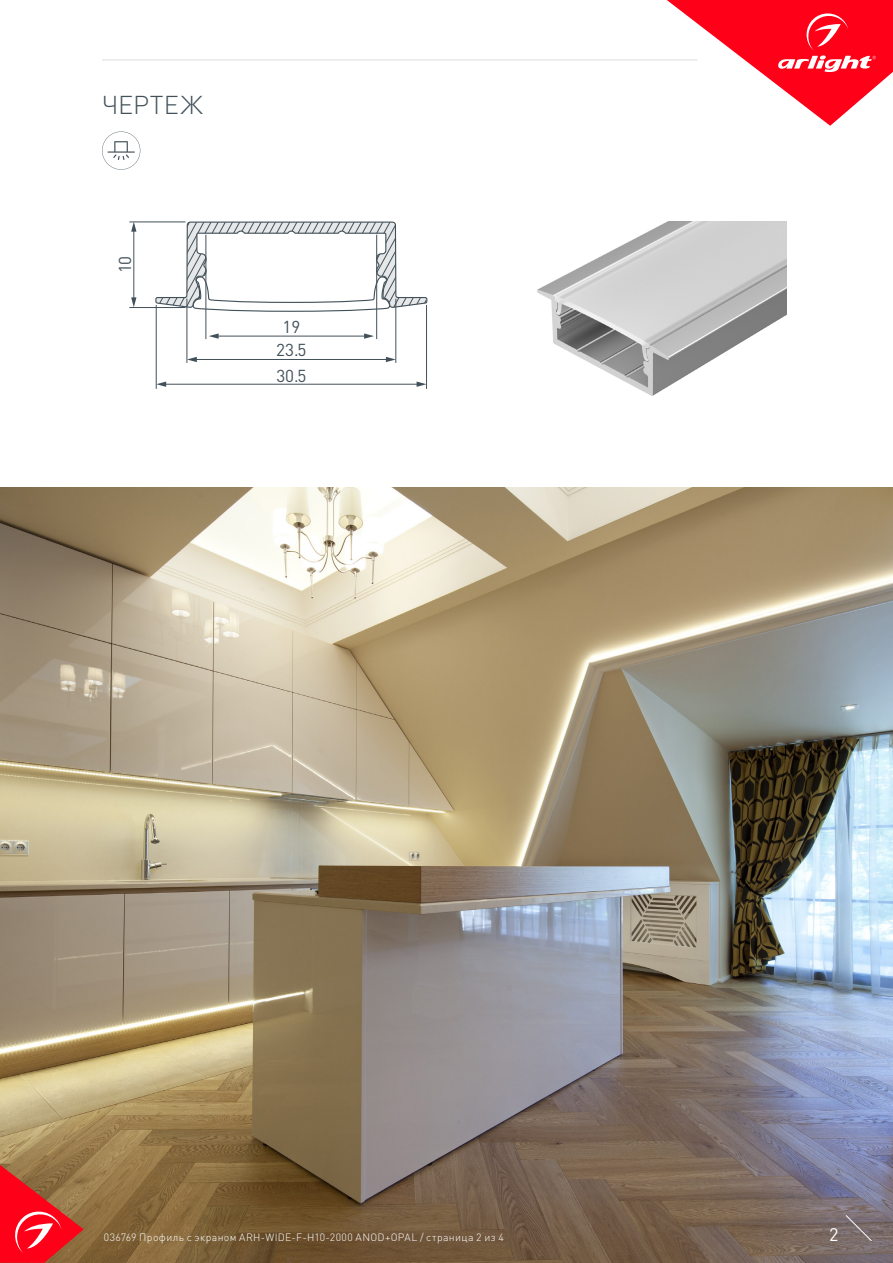
<style>
.page{position:relative;width:893px;height:1263px;background:#fff}
.page>*{position:absolute;margin:0;border:0;box-sizing:border-box;transform-origin:0 0}
.t1{font:300 25.5px "DIN Pro";letter-spacing:.01em;color:#425159}
.t2{font:18px "DIN Pro";color:#fff}
.t3{font:17.1px/25.5px "DIN Pro";color:#425159}
.t4{font:300 10.5px "DIN Pro";letter-spacing:.035em;color:#fff}
</style>
<div class="page">
<img style="left:0;top:487px;width:893px;height:776px">
<svg style="left:0;top:1165px;width:84px;height:98px;background:#d13a35"></svg>
<svg style="left:845px;top:1215px;width:27px;height:26px"></svg>
<svg style="left:667px;top:0;width:226px;height:126px"></svg>
<hr style="left:102px;top:60px;width:595px;height:1px;background:#dcdddf">
<img style="left:537px;top:222px;width:250px;height:174px">
<hr style="left:129px;top:222px;width:56px;height:1px;background:#425159">
<hr style="left:129px;top:307px;width:56px;height:1px;background:#425159">
<hr style="left:134px;top:230px;width:1px;height:69px;background:#425159">
<svg style="left:131px;top:222px;width:5px;height:10px"></svg>
<svg style="left:131px;top:297px;width:5px;height:10px"></svg>
<svg style="left:155px;top:221px;width:273px;height:91px"></svg>
<hr style="left:206px;top:235px;width:1px;height:104px;background:#425159">
<hr style="left:376px;top:235px;width:1px;height:104px;background:#425159">
<hr style="left:156px;top:305px;width:1px;height:84px;background:#425159">
<hr style="left:426px;top:305px;width:1px;height:84px;background:#425159">
<hr style="left:164px;top:384px;width:254px;height:1px;background:#425159">
<svg style="left:417px;top:382px;width:9px;height:5px"></svg>
<svg style="left:156px;top:382px;width:10px;height:5px"></svg>
<hr style="left:195px;top:359px;width:193px;height:1px;background:#425159">
<svg style="left:386px;top:357px;width:9px;height:5px"></svg>
<svg style="left:188px;top:357px;width:9px;height:5px"></svg>
<hr style="left:217px;top:336px;width:149px;height:1px;background:#425159">
<svg style="left:364px;top:333px;width:10px;height:6px"></svg>
<svg style="left:209px;top:333px;width:10px;height:6px"></svg>
<hr style="left:187px;top:299px;width:1px;height:64px;background:#425159">
<hr style="left:395px;top:299px;width:1px;height:64px;background:#425159">
<svg style="left:102px;top:131px;width:38px;height:39px"></svg>
<p class="t1" style="left:102px;top:87px;width:102px">ЧЕРТЕЖ</p>
<h3 class="t3" style="left:112px;top:273px;width:19px;rotate:-90deg">10</h3>
<h3 class="t3" style="left:283px;top:313px;width:19px">19</h3>
<h3 class="t3" style="left:276px;top:337px;width:32px">23.5<br>30.5</h3>
<p class="t4" style="left:104px;top:1230px;width:402px">036769 Профиль с экраном ARH-WIDE-F-H10-2000 ANOD+OPAL / страница 2 из 4</p>
<p class="t2" style="left:829px;top:1222px;width:11px">2</p>
</div>
